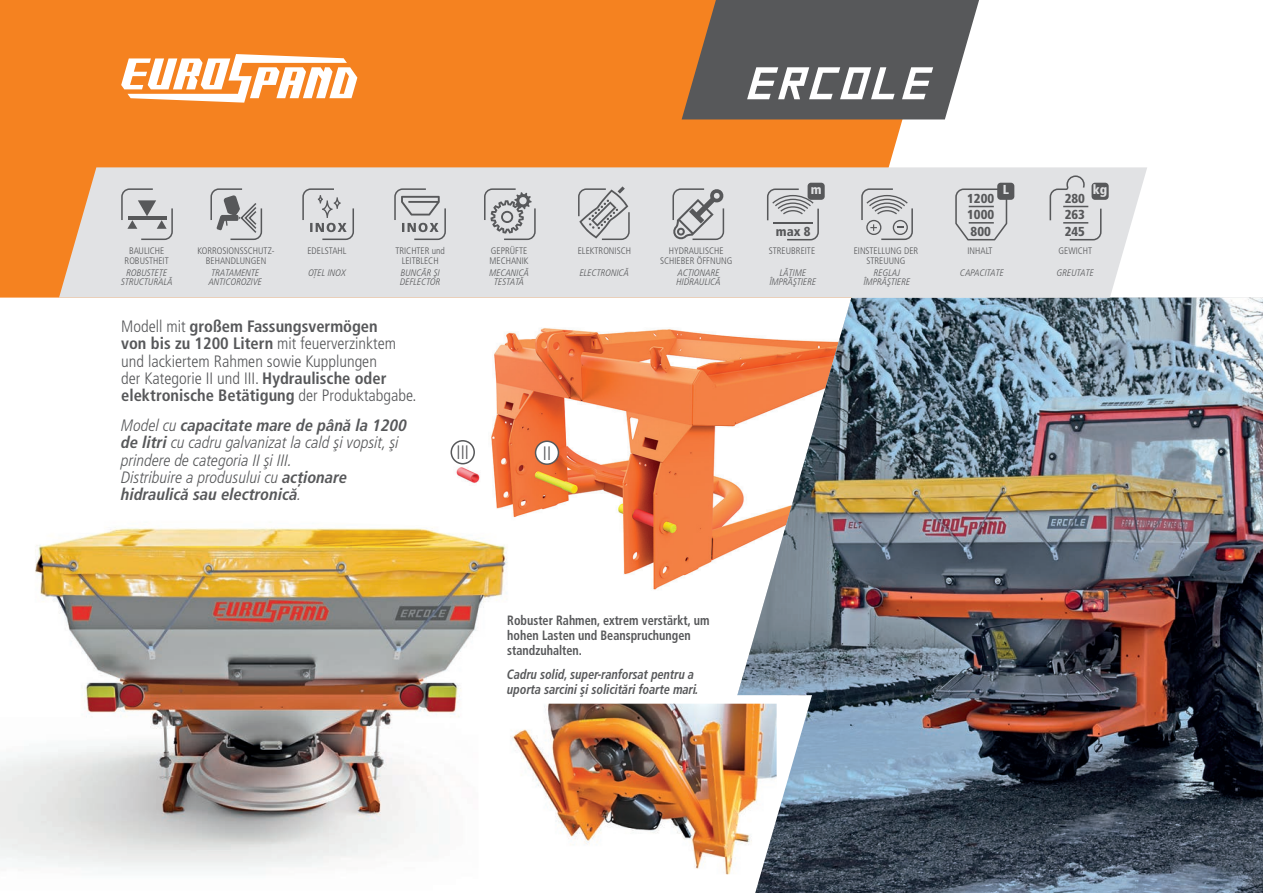
<style>
.page{position:relative;width:1263px;height:893px;background:#fff}
.page>*{position:absolute;margin:0;border:0;box-sizing:border-box;transform-origin:0 0}
.t1{font:300 condensed 19.5px "Frutiger LT Pro";color:#57585a;scale:.95 1}
.t2{font:300 condensed 16.5px/17.2px "Frutiger LT Pro";color:#57585a}
.t3{font:italic 300 condensed 16.5px/17.2px "Frutiger LT Pro";color:#57585a}
.t4{font:700 condensed 13.5px/15px "Frutiger LT Pro";color:#57585a;scale:.9 1}
.t5{font:italic 700 condensed 13.5px/15px "Frutiger LT Pro";color:#57585a;scale:.9 1}
.t6{font:900 condensed 13.05px "Frutiger";color:#57585a}
.t7{font:900 condensed 13.05px "Frutiger";color:#e1e2e4}
.t8{font:300 condensed 9.45px/9.4px "Frutiger LT Pro";color:#57585a;text-align:center}
.t9{font:italic 300 condensed 9.45px/9.4px "Frutiger LT Pro";color:#57585a}
.s1{font-weight:700}
</style>
<div class="page">
<img style="left:452px;top:328px;width:226px;height:262px">
<img style="left:0;top:510px;width:617px;height:361px">
<img style="left:678px;top:298px;width:584px;height:595px">
<div style="left:0;top:0;width:940px;height:298px;background:#f58220"></div>
<img style="left:474px;top:691px;width:344px;height:202px">
<div style="left:59px;top:167px;width:1088px;height:131px;background:#e1e2e4"></div>
<div style="left:535px;top:441px;width:23px;height:23px;background:#fff;border-radius:50%"></div>
<div style="left:535px;top:440px;width:24px;height:25px;border:2px solid #57585a;border-radius:50%"></div>
<div style="left:451px;top:441px;width:23px;height:23px;background:#fff;border-radius:50%"></div>
<div style="left:450px;top:440px;width:25px;height:24px;border:2px solid #57585a;border-radius:50%"></div>
<svg style="left:682px;top:0;width:297px;height:119px;background:#756f6b"></svg>
<svg style="left:302px;top:188px;width:52px;height:52px;background:#cacbcd"></svg>
<svg style="left:121px;top:188px;width:52px;height:52px;background:#c4c5c7"></svg>
<svg style="left:394px;top:188px;width:52px;height:52px;background:#c2c3c5"></svg>
<svg style="left:484px;top:188px;width:52px;height:52px;background:#bfc0c2"></svg>
<svg style="left:210px;top:188px;width:52px;height:52px;background:#bdbec0"></svg>
<svg style="left:861px;top:188px;width:52px;height:52px;background:#c5c6c8"></svg>
<div style="left:807px;top:183px;width:18px;height:17px;background:#57585a;border-radius:3px"></div>
<svg style="left:767px;top:188px;width:52px;height:52px;background:#c2c3c5"></svg>
<svg style="left:672px;top:188px;width:52px;height:52px;background:#babbbd"></svg>
<div style="left:997px;top:183px;width:17px;height:17px;background:#57585a;border-radius:3px"></div>
<svg style="left:955px;top:188px;width:52px;height:52px;background:#cbccce"></svg>
<div style="left:1091px;top:183px;width:18px;height:17px;background:#57585a;border-radius:3px"></div>
<svg style="left:1049px;top:175px;width:52px;height:65px;background:#cfd0d2"></svg>
<svg style="left:578px;top:186px;width:52px;height:54px;background:#c3c4c6"></svg>
<svg style="left:121px;top:54px;width:236px;height:49px"></svg>
<hr style="left:1262px;top:0;width:1px;height:893px;background:#e1e2e4">
<hr style="left:1262px;top:561px;width:1px;height:155px;background:#fff">
<img style="left:1262px;top:565px;width:1px;height:151px">
<hr style="left:1262px;top:206px;width:1px;height:155px;background:#fff">
<hr style="left:1262px;top:739px;width:1px;height:154px;background:#fff">
<hr style="left:1262px;top:384px;width:1px;height:154px;background:#fff">
<img style="left:1262px;top:385px;width:1px;height:153px">
<p class="t7" style="left:811px;top:182px;width:12px">m</p>
<p class="t7" style="left:1003px;top:182px;width:8px">L</p>
<p class="t6" style="left:970px;top:223px;width:22px">800</p>
<p class="t6" style="left:967px;top:191px;width:29px">1200</p>
<p class="t6" style="left:967px;top:207px;width:29px">1000</p>
<p class="t6" style="left:776px;top:223px;width:36px">max 8</p>
<p class="t6" style="left:1065px;top:191px;width:22px">280</p>
<p class="t6" style="left:1065px;top:207px;width:22px">263</p>
<p class="t6" style="left:1065px;top:223px;width:22px">245</p>
<p class="t7" style="left:1093px;top:182px;width:16px">kg</p>
<p class="t8" style="left:197px;top:246px;width:79px">KORROSIONSSCHUTZ-</p>
<p class="t8" style="left:578px;top:246px;width:55px">ELEKTRONISCH</p>
<p class="t8" style="left:769px;top:246px;width:48px">STREUBREITE</p>
<p class="t8" style="left:1059px;top:246px;width:35px">GEWICHT</p>
<p class="t8" style="left:206px;top:256px;width:62px">BEHANDLUNGEN</p>
<p class="t8" style="left:489px;top:246px;width:41px;text-align:left">GEPRÜFTE<br>MECHANIK</p>
<p class="t8" style="left:967px;top:246px;width:27px">INHALT</p>
<p class="t8" style="left:129px;top:246px;width:37px">BAULICHE</p>
<p class="t8" style="left:307px;top:246px;width:41px">EDELSTAHL</p>
<p class="t8" style="left:125px;top:256px;width:46px">ROBUSTHEIT</p>
<p class="t8" style="left:395px;top:246px;width:51px">TRICHTER und<br>LEITBLECH</p>
<p class="t8" style="left:854px;top:246px;width:66px">EINSTELLUNG DER<br>STREUUNG</p>
<p class="t8" style="left:660px;top:246px;width:74px">HYDRAULISCHE<br>SCHIEBER ÖFFNUNG</p>
<p class="t9" style="left:209px;top:268px;width:55px">TRATAMENTE<br>ANTICOROZIVE</p>
<p class="t9" style="left:489px;top:268px;width:41px;text-align:center">MECANICĂ<br>TESTATĂ</p>
<p class="t9" style="left:960px;top:268px;width:45px">CAPACITATE</p>
<p class="t2" style="left:121px;top:318px;width:297px">Modell mit <span class="s1">großem Fassungsvermögen<br>von bis zu 1200 Litern</span> mit feuerverzinktem und lackiertem Rahmen sowie Kupplungen<br>der Kategorie II und III. <span class="s1">Hydraulische oder elektronische Betätigung</span> der Produktabgabe.</p>
<p class="t3" style="left:121px;top:417px;width:287px">Model cu <span class="s1">capacitate mare de până la 1200 de litri</span> cu cadru galvanizat la cald şi vopsit, şi prindere de categoria II şi III.<br>Distribuire a produsului cu <span class="s1">acţionare hidraulică sau electronică</span>.</p>
<p class="t9" style="left:126px;top:268px;width:42px">ROBUSTEŢE</p>
<p class="t9" style="left:308px;top:268px;width:39px">OŢEL INOX</p>
<p class="t9" style="left:580px;top:268px;width:51px">ELECTRONICĂ</p>
<p class="t9" style="left:121px;top:277px;width:53px">STRUCTURALĂ</p>
<p class="t9" style="left:400px;top:268px;width:42px">BUNCĂR ŞI<br>DEFLECTOR</p>
<p class="t9" style="left:677px;top:268px;width:46px">ACŢIONARE<br>HIDRAULICĂ</p>
<p class="t9" style="left:864px;top:268px;width:48px;text-align:center">REGLAJ<br>ÎMPRĂŞTIERE</p>
<p class="t9" style="left:780px;top:268px;width:28px">LĂŢIME</p>
<p class="t9" style="left:1057px;top:268px;width:39px">GREUTATE</p>
<p class="t9" style="left:770px;top:277px;width:48px">ÎMPRĂŞTIERE</p>
<p class="t1" style="left:457px;top:442px;width:14px">III</p>
<p class="t1" style="left:543px;top:442px;width:10px">II</p>
<p class="t4" style="left:507px;top:613px;width:226px">Robuster Rahmen, extrem verstärkt, um hohen Lasten und Beanspruchungen standzuhalten.</p>
<p class="t5" style="left:507px;top:666px;width:214px">Cadru solid, super-ranforsat pentru a uporta sarcini şi solicitări foarte mari.</p>
</div>
